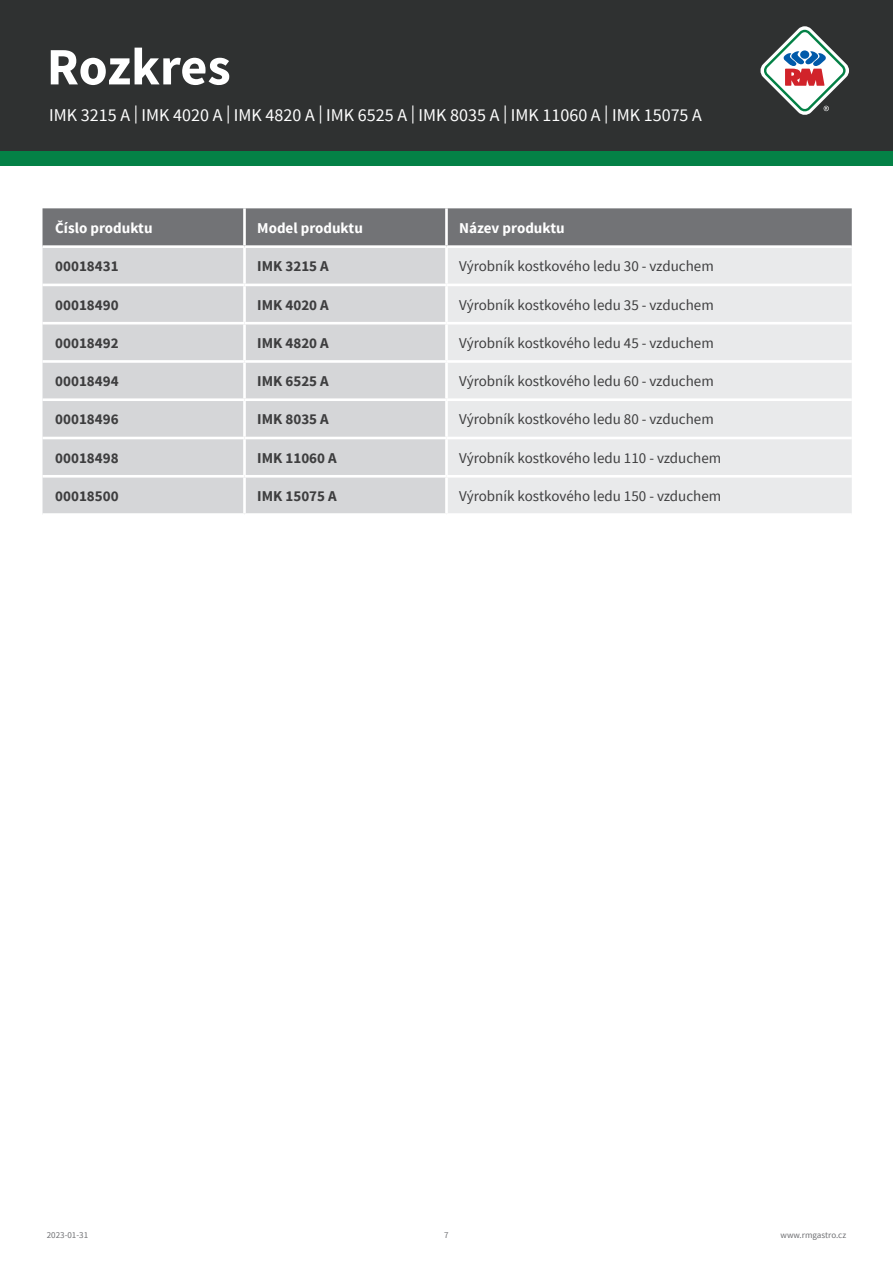
<style>
.page{position:relative;width:893px;height:1263px;background:#fff}
.page>*{position:absolute;margin:0;border:0;box-sizing:border-box;transform-origin:0 0}
.t1{font:700 52.5px "Source Sans Pro";letter-spacing:-.005em;color:#fff}
.t2{font:18px "Source Sans Pro";color:#fff}
.tabulka_-_text{font:15px "Source Sans Pro";color:#3e3e3f}
.tabulka_-_text-2{font:700 15px "Source Sans Pro";color:#3e3e3f}
.tabulka_-_text-3{font:700 15px "Source Sans Pro";color:#fff}
.t3{font:9px "Source Sans Pro";color:#6f7073}
</style>
<div class="page">
<div style="left:0;top:0;width:893px;height:166px;background:#048146"></div>
<div style="left:0;top:0;width:893px;height:151px;background:#2f3131"></div>
<svg style="left:760px;top:26px;width:89px;height:89px"></svg>
<div style="left:43px;top:208px;width:809px;height:37px;background:#727376"></div>
<div style="left:43px;top:248px;width:402px;height:265px;background:#d5d6d8"></div>
<div style="left:448px;top:248px;width:404px;height:265px;background:#e9eaeb"></div>
<hr style="left:445px;top:208px;width:3px;height:37px;background:#fff">
<hr style="left:43px;top:284px;width:201px;height:2px;background:#fff">
<hr style="left:244px;top:284px;width:202px;height:2px;background:#fff">
<hr style="left:446px;top:284px;width:406px;height:2px;background:#fff">
<hr style="left:43px;top:322px;width:201px;height:2px;background:#fff">
<hr style="left:244px;top:322px;width:202px;height:2px;background:#fff">
<hr style="left:446px;top:322px;width:406px;height:2px;background:#fff">
<hr style="left:43px;top:360px;width:201px;height:3px;background:#fff">
<hr style="left:244px;top:360px;width:202px;height:3px;background:#fff">
<hr style="left:446px;top:360px;width:406px;height:3px;background:#fff">
<hr style="left:43px;top:398px;width:201px;height:3px;background:#fff">
<hr style="left:244px;top:398px;width:202px;height:3px;background:#fff">
<hr style="left:446px;top:398px;width:406px;height:3px;background:#fff">
<hr style="left:43px;top:437px;width:201px;height:2px;background:#fff">
<hr style="left:244px;top:437px;width:202px;height:2px;background:#fff">
<hr style="left:446px;top:437px;width:406px;height:2px;background:#fff">
<hr style="left:43px;top:475px;width:201px;height:3px;background:#fff">
<hr style="left:244px;top:475px;width:202px;height:3px;background:#fff">
<hr style="left:446px;top:475px;width:406px;height:3px;background:#fff">
<hr style="left:243px;top:208px;width:3px;height:37px;background:#fff">
<hr style="left:243px;top:248px;width:3px;height:36px;background:#fff">
<hr style="left:243px;top:286px;width:3px;height:36px;background:#fff">
<hr style="left:243px;top:324px;width:3px;height:36px;background:#fff">
<hr style="left:243px;top:363px;width:3px;height:35px;background:#fff">
<hr style="left:243px;top:401px;width:3px;height:36px;background:#fff">
<hr style="left:243px;top:439px;width:3px;height:36px;background:#fff">
<hr style="left:243px;top:478px;width:3px;height:35px;background:#fff">
<h1 class="t1" style="left:47px;top:33px;width:185px">Rozkres</h1>
<p class="t2" style="left:49px;top:104px;width:654px">IMK 3215 A | IMK 4020 A | IMK 4820 A | IMK 6525 A | IMK 8035 A | IMK 11060 A | IMK 15075 A</p>
<p class="tabulka_-_text-3" style="left:55px;top:218px;width:99px">Číslo produktu</p>
<p class="tabulka_-_text-3" style="left:257px;top:218px;width:107px">Model produktu</p>
<p class="tabulka_-_text-3" style="left:459px;top:218px;width:107px">Název produktu</p>
<p class="tabulka_-_text-2" style="left:55px;top:257px;width:65px">00018431</p>
<p class="tabulka_-_text-2" style="left:257px;top:257px;width:73px">IMK 3215 A</p>
<p class="tabulka_-_text" style="left:459px;top:257px;width:256px">Výrobník kostkového ledu 30 - vzduchem</p>
<p class="tabulka_-_text-2" style="left:55px;top:295px;width:65px">00018490</p>
<p class="tabulka_-_text-2" style="left:257px;top:295px;width:73px">IMK 4020 A</p>
<p class="tabulka_-_text" style="left:459px;top:295px;width:256px">Výrobník kostkového ledu 35 - vzduchem</p>
<p class="tabulka_-_text-2" style="left:55px;top:333px;width:65px">00018492</p>
<p class="tabulka_-_text-2" style="left:257px;top:333px;width:73px">IMK 4820 A</p>
<p class="tabulka_-_text" style="left:459px;top:334px;width:256px">Výrobník kostkového ledu 45 - vzduchem</p>
<p class="tabulka_-_text-2" style="left:55px;top:372px;width:65px">00018494</p>
<p class="tabulka_-_text-2" style="left:257px;top:372px;width:73px">IMK 6525 A</p>
<p class="tabulka_-_text" style="left:459px;top:372px;width:256px">Výrobník kostkového ledu 60 - vzduchem</p>
<p class="tabulka_-_text-2" style="left:55px;top:410px;width:65px">00018496</p>
<p class="tabulka_-_text-2" style="left:257px;top:410px;width:73px">IMK 8035 A</p>
<p class="tabulka_-_text" style="left:459px;top:410px;width:256px">Výrobník kostkového ledu 80 - vzduchem</p>
<p class="tabulka_-_text-2" style="left:55px;top:448px;width:65px">00018498</p>
<p class="tabulka_-_text-2" style="left:257px;top:448px;width:81px">IMK 11060 A</p>
<p class="tabulka_-_text" style="left:459px;top:448px;width:264px">Výrobník kostkového ledu 110 - vzduchem</p>
<p class="tabulka_-_text-2" style="left:55px;top:486px;width:65px">00018500</p>
<p class="tabulka_-_text-2" style="left:257px;top:486px;width:81px">IMK 15075 A</p>
<p class="tabulka_-_text" style="left:459px;top:487px;width:264px">Výrobník kostkového ledu 150 - vzduchem</p>
<p class="t3" style="left:47px;top:1229px;width:43px">2023-01-31</p>
<p class="t3" style="left:444px;top:1229px;width:6px">7</p>
<p class="t3" style="left:781px;top:1229px;width:67px">www.rmgastro.cz</p>
</div>
